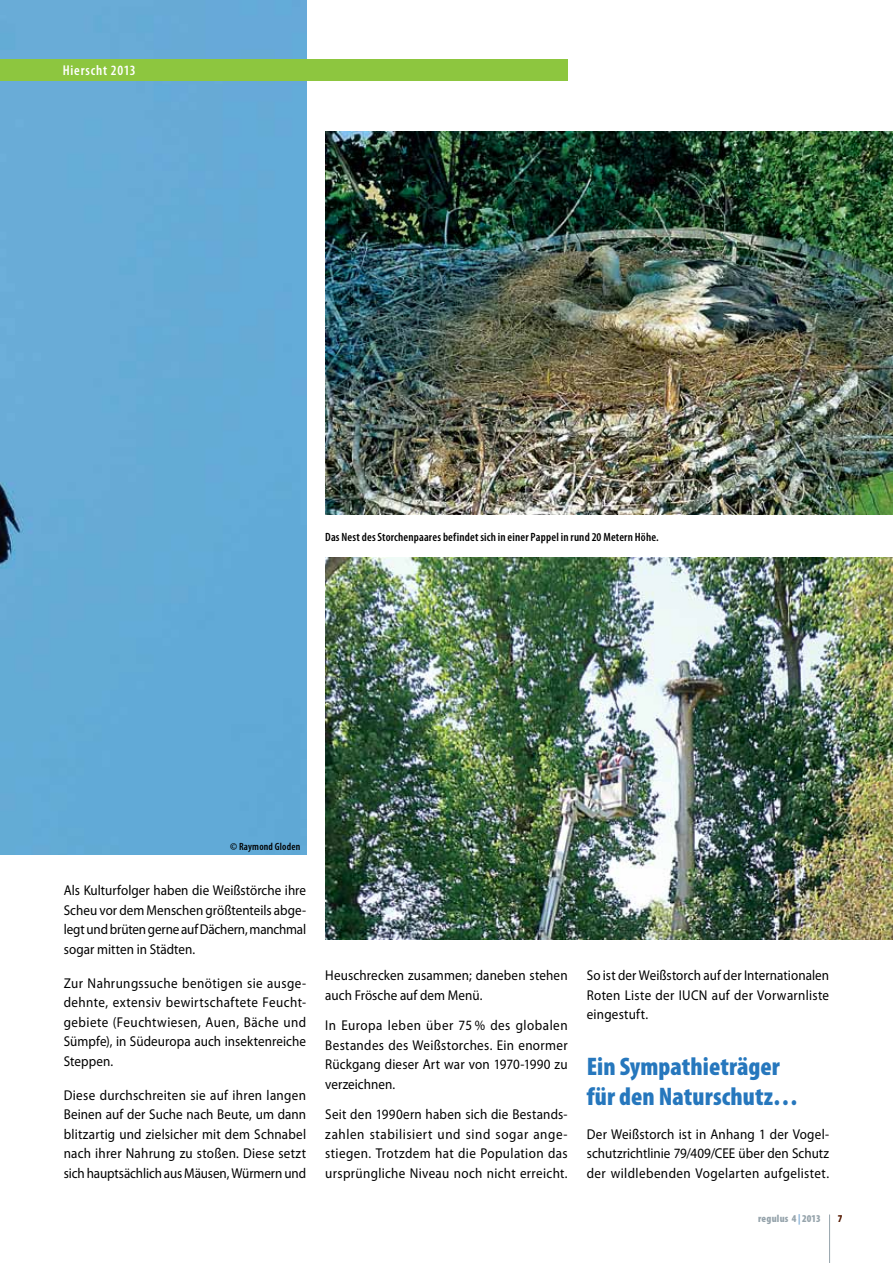
<style>
.page{position:relative;width:893px;height:1263px;background:#fff}
.page>*{position:absolute;margin:0;border:0;box-sizing:border-box;transform-origin:0 0}
.t1{font:900 condensed 25.5px/30px "Myriad Pro";letter-spacing:.005em;color:#2677bd}
.t2{font:14.25px/19.5px "Myriad Pro";letter-spacing:.01em;color:#000;text-align:justify;scale:.92 1}
.t3{font:600 condensed 14.25px "Myriad Pro";letter-spacing:.055em;color:#fff}
.t4{font:600 condensed 12px "Myriad Pro";letter-spacing:.015em;color:#000}
.t5{font:600 condensed 10.5px "Myriad Pro";letter-spacing:.02em;color:#000}
.t6{font:900 condensed 10.5px "Myriad Pro";letter-spacing:.025em;color:#95a3ab}
.t7{font:900 condensed 10.5px "Myriad Pro";color:#551900}
.s1{color:#86b1d8}
</style>
<div class="page">
<hr style="left:829px;top:1214px;width:1px;height:49px;background:#95a3ab">
<div style="left:0;top:0;width:306px;height:855px;background:#63acd7"></div>
<div style="left:0;top:60px;width:568px;height:21px;background:#8dc63f"></div>
<img style="left:325px;top:132px;width:568px;height:382px">
<img style="left:325px;top:557px;width:568px;height:383px">
<p class="t3" style="left:63px;top:61px;width:74px">Hierscht 2013</p>
<p class="t4" style="left:325px;top:529px;width:335px">Das Nest des Storchenpaares befindet sich in einer Pappel in rund 20 Metern Höhe.</p>
<p class="t5" style="left:230px;top:840px;width:71px">© Raymond Gloden</p>
<p class="t2" style="left:64px;top:880px;width:265px">Als Kulturfolger haben die Weißstörche ihre Scheu vor dem Menschen größtenteils abge&shy;legt und brüten gerne auf Dächern, manchmal sogar mitten in Städten.</p>
<p class="t2" style="left:64px;top:973px;width:265px">Zur Nahrungssuche benötigen sie ausge&shy;dehnte, extensiv bewirtschaftete Feucht&shy;gebiete (Feuchtwiesen, Auen, Bäche und Sümpfe), in Südeuropa auch insektenreiche Steppen.</p>
<p class="t2" style="left:64px;top:1085px;width:265px">Diese durchschreiten sie auf ihren langen Beinen auf der Suche nach Beute, um dann blitzartig und zielsicher mit dem Schnabel nach ihrer Nahrung zu stoßen. Diese setzt sich hauptsächlich aus Mäusen, Würmern und</p>
<p class="t2" style="left:325px;top:965px;width:265px">Heuschrecken zusammen; daneben stehen auch Frösche auf dem Menü.</p>
<p class="t2" style="left:325px;top:1015px;width:265px">In Europa leben über 75 % des globalen Bestandes des Weißstorches. Ein enormer Rückgang dieser Art war von 1970-1990 zu verzeichnen.</p>
<p class="t2" style="left:325px;top:1104px;width:265px">Seit den 1990ern haben sich die Bestands&shy;zahlen stabilisiert und sind sogar ange&shy;stiegen. Trotzdem hat die Population das ursprüngliche Niveau noch nicht erreicht.</p>
<p class="t2" style="left:587px;top:965px;width:265px">So ist der Weißstorch auf der Internationalen Roten Liste der IUCN auf der Vorwarnliste eingestuft.</p>
<p class="t1" style="left:587px;top:1050px;width:213px">Ein Sympathieträger für den Naturschutz…</p>
<p class="t2" style="left:587px;top:1124px;width:265px">Der Weißstorch ist in Anhang 1 der Vogel&shy;schutzrichtlinie 79/409/CEE über den Schutz der wildlebenden Vogelarten aufgelistet.</p>
<p class="t6" style="left:758px;top:1212px;width:64px">regulus 4 <span class="s1">|</span> 2013</p>
<p class="t7" style="left:838px;top:1212px;width:6px">7</p>
</div>
